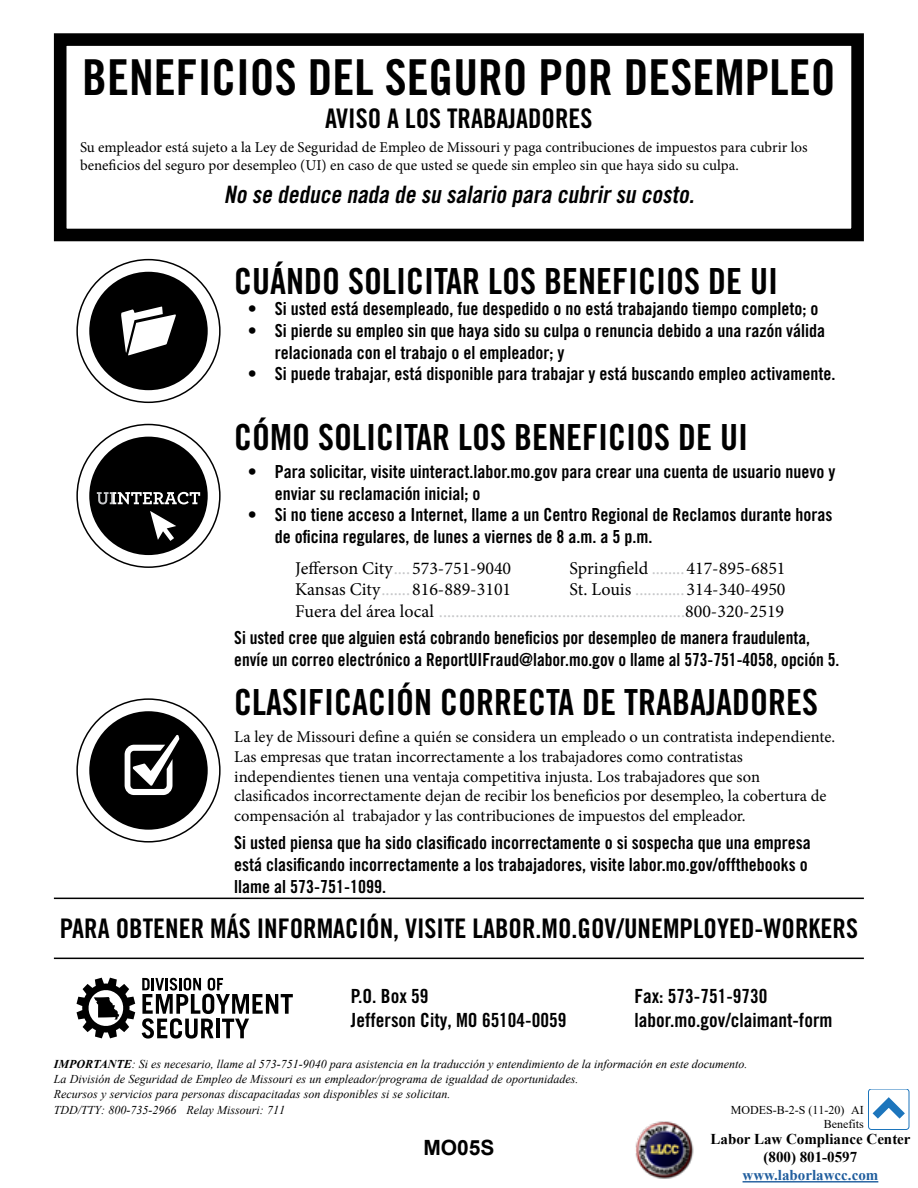
<style>
.page{position:relative;width:918px;height:1188px;background:#fff}
.page>*{position:absolute;margin:0;border:0;box-sizing:border-box;transform-origin:0 0}
.t1{font:49.5px "Trade Gothic LT Pro Bd Cn 20";color:#000}
.t2{font:36px "Trade Gothic LT Pro Bd Cn 20";color:#000}
.t3{font:27px "Trade Gothic LT Pro Bd Cn 20";color:#000}
.t4{font:italic 24px "Trade Gothic LT Pro Bd Cn 20";color:#000}
.t5{font:700 21px "Arial";color:#000}
.t6{font:19.5px/23.4px "Trade Gothic LT Pro Bd Cn 20";color:#000}
.t7{font:18px/21.6px "Trade Gothic LT Pro Bd Cn 20";color:#000}
.t8{font:18px/21.6px "Minion Pro";color:#000}
.t9{font:16.5px/19.8px "Minion Pro";color:#000}
.t10{font:15px/18px "Minion Pro";color:#000}
.t11{font:700 15px/18px "Times New Roman";color:#000;text-align:center}
.t12{font:700 15px "Times New Roman";color:#215e9e}
.t13{font:italic 12px/15px "Times New Roman";color:#000}
.t14{font:12px/13.5px "Times New Roman";color:#000;text-align:right}
.s1{color:#c7c8ca}
.s2{font-weight:700}
</style>
<div class="page">
<div style="left:54px;top:33px;width:810px;height:208px;border:13px solid #000"></div>
<hr style="left:54px;top:898px;width:810px;height:1px;background:#000">
<hr style="left:54px;top:958px;width:810px;height:1px;background:#000">
<svg style="left:142px;top:978px;width:151px;height:61px"></svg>
<svg style="left:77px;top:978px;width:58px;height:60px"></svg>
<div style="left:89px;top:272px;width:119px;height:118px;background:#000;border-radius:50%"></div>
<svg style="left:121px;top:307px;width:55px;height:48px"></svg>
<div style="left:89px;top:711px;width:119px;height:119px;background:#000;border-radius:50%"></div>
<svg style="left:125px;top:735px;width:54px;height:60px"></svg>
<div style="left:89px;top:437px;width:119px;height:118px;background:#000;border-radius:50%"></div>
<svg style="left:150px;top:511px;width:26px;height:30px"></svg>
<svg style="left:97px;top:492px;width:103px;height:12px"></svg>
<hr style="left:743px;top:1181px;width:135px;height:2px;background:#215e9e">
<img style="left:635px;top:1121px;width:59px;height:58px">
<div style="left:869px;top:1089px;width:40px;height:41px;border:1px solid #1c75bc;border-radius:3px"></div>
<svg style="left:869px;top:1092px;width:41px;height:35px"></svg>
<h1 class="t1" style="left:82px;top:47px;width:755px">BENEFICIOS DEL SEGURO POR DESEMPLEO</h1>
<h3 class="t3" style="left:325px;top:101px;width:269px">AVISO A LOS TRABAJADORES</h3>
<p class="t10" style="left:80px;top:139px;width:729px">Su empleador está sujeto a la Ley de Seguridad de Empleo de Missouri y paga contribuciones de impuestos para cubrir los beneficios del seguro por desempleo (UI) en caso de que usted se quede sin empleo sin que haya sido su culpa.</p>
<h3 class="t4" style="left:224px;top:180px;width:477px">No se deduce nada de su salario para cubrirsu costo.</h3>
<h2 class="t2" style="left:234px;top:259px;width:545px">CUÁNDO SOLICITAR LOS BENEFICIOS DE UI</h2>
<p class="t7" style="left:248px;top:298px;width:572px">• Si usted está desempleado, fue despedido o no está trabajando tiempo completo; o</p>
<p class="t7" style="left:275px;top:320px;width:552px;text-indent:-27px">• Si pierde su empleo sin que haya sido su culpa o renuncia debido a una razón válida relacionada con el trabajo o el empleador; y</p>
<p class="t7" style="left:248px;top:363px;width:589px">• Si puede trabajar, está disponible para trabajar y está buscando empleo activamente.</p>
<h2 class="t2" style="left:234px;top:415px;width:515px">CÓMO SOLICITAR LOS BENEFICIOS DE UI</h2>
<p class="t7" style="left:275px;top:461px;width:562px;text-indent:-27px">• Para solicitar, visite uinteract.labor.mo.gov para crear una cuenta de usuario nuevo y enviar su reclamación inicial; o</p>
<p class="t7" style="left:275px;top:504px;width:559px;text-indent:-27px">• Si no tiene acceso a Internet, llame a un Centro Regional de Reclamos durante horas de oficina regulares, de lunes a viernes de 8 a.m. a 5 p.m.</p>
<p class="t8" style="left:295px;top:557px;width:491px">Jefferson City<span class="s1">....</span>573-751-9040<br>Kansas City<span class="s1">.......</span>816-889-3101<br>Fuera del área local <span class="s1">............................................................</span>800-320-2519</p>
<p class="t8" style="left:570px;top:557px;width:218px">Springfield <span class="s1">........</span>417-895-6851<br>St. Louis <span class="s1">............</span>314-340-4950</p>
<p class="t7" style="left:234px;top:627px;width:607px">Si usted cree que alguien está cobrando beneficios por desempleo de manera fraudulenta, envíe un correo electrónico a ReportUIFraud@labor.mo.gov o llame al 573-751-4058, opción 5.</p>
<h2 class="t2" style="left:234px;top:681px;width:585px">CLASIFICACIÓN CORRECTA DE TRABAJADORES</h2>
<p class="t9" style="left:234px;top:727px;width:602px">La ley de Missouri define a quién se considera un empleado o un contratista independiente.<br>Las empresas que tratan incorrectamente a los trabajadores como contratistas independientes tienen una ventaja competitiva injusta. Los trabajadores que son clasificados incorrectamente dejan de recibir los beneficios por desempleo, la cobertura de compensación al trabajador y las contribuciones de impuestos del empleador.</p>
<p class="t7" style="left:234px;top:832px;width:578px">Si usted piensa que ha sido clasificado incorrectamente o si sospecha que una empresa está clasificando incorrectamente a los trabajadores, visite labor.mo.gov/offthebooks o llame al 573-751-1099.</p>
<h3 class="t3" style="left:60px;top:912px;width:800px">PARA OBTENER MÁS INFORMACIÓN, VISITE LABOR.MO.GOV/UNEMPLOYED-WORKERS</h3>
<p class="t6" style="left:351px;top:985px;width:217px">P.O. Box 59<br>Jefferson City, MO 65104-0059</p>
<p class="t6" style="left:634px;top:985px;width:200px">Fax: 573-751-9730 labor.mo.gov/claimant-form</p>
<p class="t13" style="left:54px;top:1056px;width:695px"><span class="s2">IMPORTANTE</span>: Si es necesario, llame al 573-751-9040 para asistencia en la traducción y entendimiento de la información en este documento.<br>La División de Seguridad de Empleo de Missouri es un empleador/programa de igualdad de oportunidades.<br>Recursos y servicios para personas discapacitadas son disponibles si se solicitan.</p>
<p class="t13" style="left:54px;top:1102px;width:233px">TDD/TTY: 800-735-2966 Relay Missouri: 711</p>
<p class="t14" style="left:731px;top:1103px;width:135px">MODES-B-2-S (11-20) AI<br>Benefits</p>
<p class="t5" style="left:423px;top:1133px;width:73px">MO05S</p>
<p class="t11" style="left:711px;top:1130px;width:202px">Labor Law Compliance Center (800) 801-0597</p>
<p class="t12" style="left:743px;top:1164px;width:137px">www.laborlawcc.com</p>
</div>
